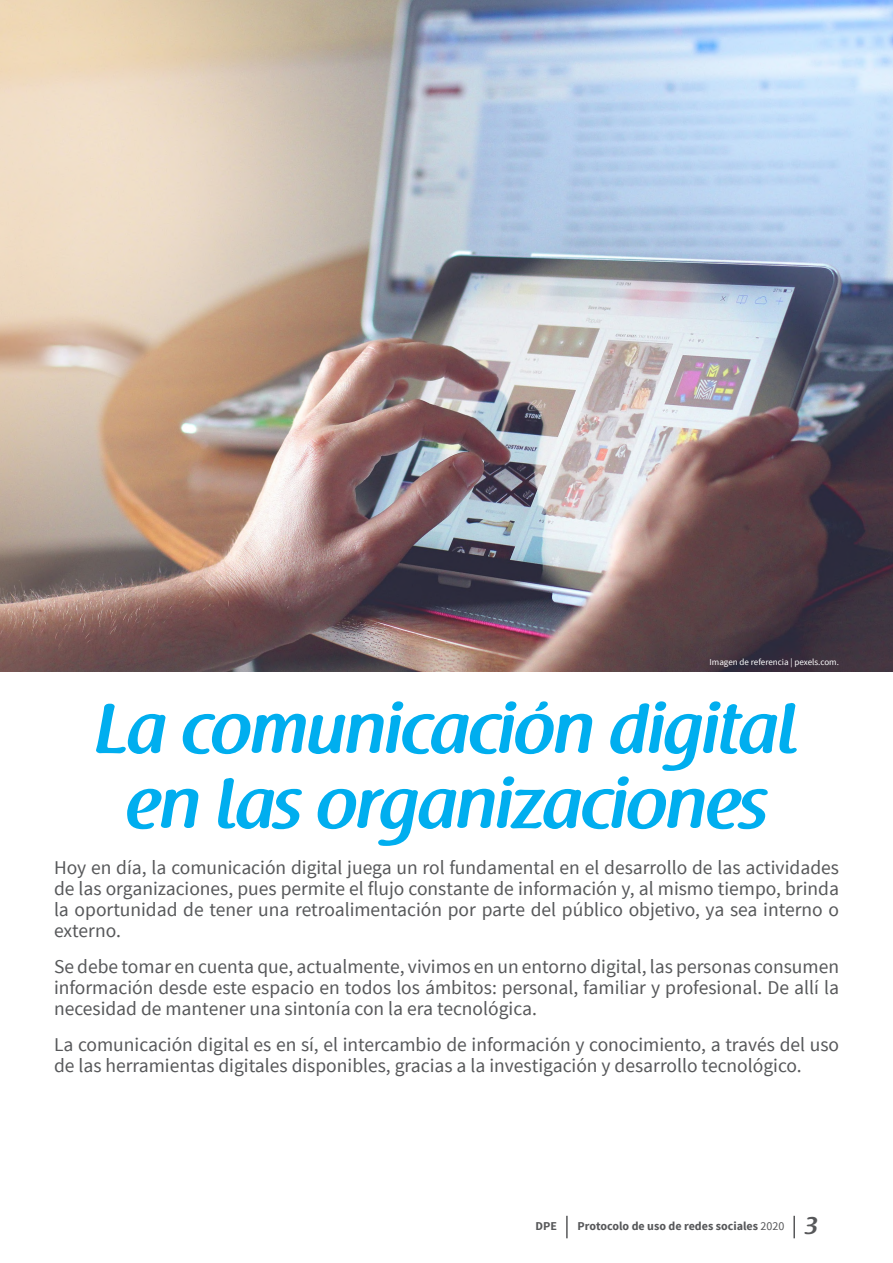
<style>
.page{position:relative;width:893px;height:1263px;background:#fff}
.page>*{position:absolute;margin:0;border:0;box-sizing:border-box;transform-origin:0 0}
.Heading_1{font:600 70.5px/75px "Raspoutine";color:#00aeef;text-align:center}
.Normal__Web{font:19.5px/21px "Source Sans Pro";color:#57585a;text-align:justify}
.t1{font:700 12px "Source Sans Pro";color:#57585a}
.t2{font:9px "Source Sans Pro";color:#fff}
.s1{font-weight:400}
.s2{font-family:"Raspoutine";font-weight:600;font-size:24px}
</style>
<div class="page">
<hr style="left:793px;top:1216px;width:2px;height:22px;background:#57585a">
<hr style="left:566px;top:1216px;width:2px;height:22px;background:#57585a">
<img style="left:0;top:0;width:893px;height:672px">
<p class="t2" style="left:709px;top:656px;width:131px">Imagen de referencia | pexels.com.</p>
<p class="Heading_1" style="left:95px;top:693px;width:704px">La comunicación digital en las organizaciones</p>
<p class="Normal__Web" style="left:54px;top:857px;width:787px">Hoy en día, la comunicación digital juega un rol fundamental en el desarrollo de las actividades de las organizaciones, pues permite el flujo constante de información y, al mismo tiempo, brinda la oportunidad de tener una retroalimentación por parte del público objetivo, ya sea interno o externo.</p>
<p class="Normal__Web" style="left:54px;top:956px;width:787px">Se debe tomar en cuenta que, actualmente, vivimos en un entorno digital, las personas consumen información desde este espacio en todos los ámbitos: personal, familiar y profesional. De allí la necesidad de mantener una sintonía con la era tecnológica.</p>
<p class="Normal__Web" style="left:54px;top:1034px;width:787px">La comunicación digital es en sí, el intercambio de información y conocimiento, a través del uso de las herramientas digitales disponibles, gracias a la investigación y desarrollo tecnológico.</p>
<p class="t1" style="left:536px;top:1218px;width:23px">DPE</p>
<p class="t1" style="left:577px;top:1218px;width:242px">Protocolo de uso de redes sociales <span class="s1">2020</span> <span class="s2">3</span></p>
</div>
